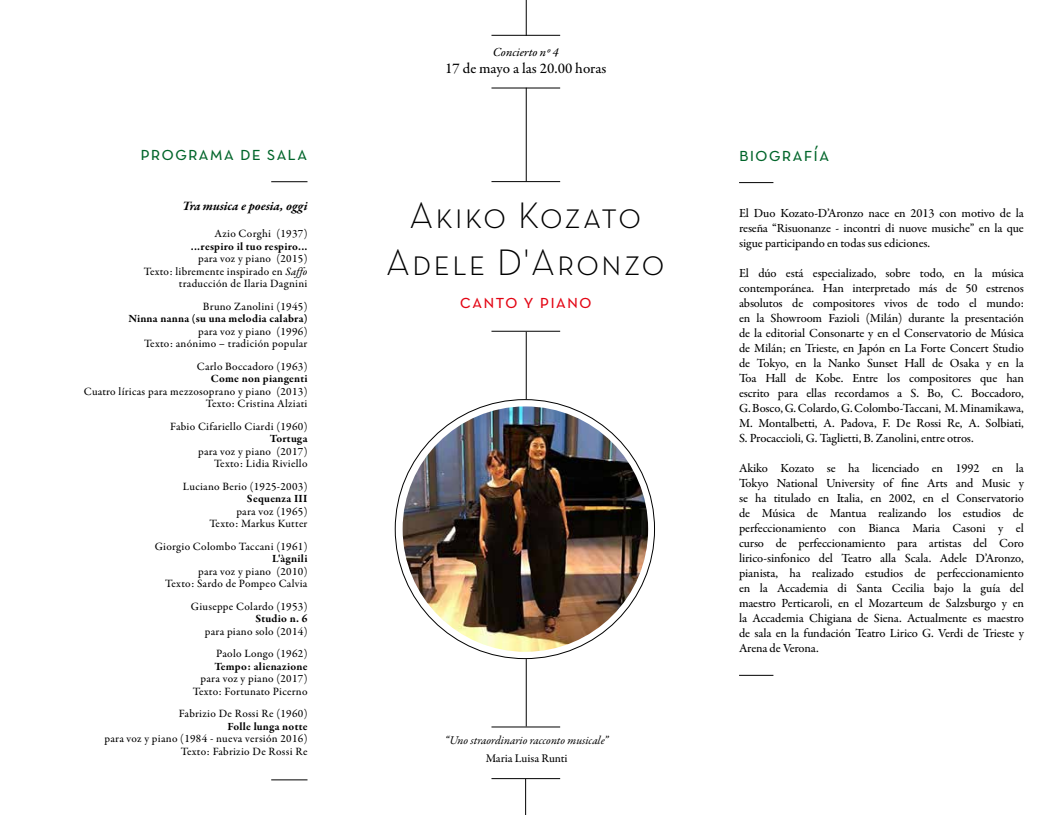
<style>
.page{position:relative;width:1053px;height:815px;background:#fff}
.page>*{position:absolute;margin:0;border:0;box-sizing:border-box;transform-origin:0 0}
.t1{font:37.5px/47.5px "Neutra Text TF Light SC Alt";letter-spacing:.05em;color:#000;text-align:center}
.t2{font:20px "Neutra Text TF Book SC Alt";letter-spacing:.05em;color:#00652a}
.t3{font:20px "Neutra Text TF Book SC Alt";letter-spacing:.05em;color:#e30413}
.t4{font:500 15px "Garamond Premr Pro";color:#000}
.t5{font:italic 700 13.12px "Garamond Premr Pro";letter-spacing:-.005em;color:#000}
.t6{font:500 12.5px/15px "Garamond Premr Pro";letter-spacing:-.01em;color:#000;text-align:justify}
.t7{font:12.5px "Garamond Premr Pro Med It";color:#000}
.t8{font:italic 11.88px "Garamond Premr Pro";letter-spacing:-.005em;color:#000}
.t9{font:500 11.88px "Garamond Premr Pro";letter-spacing:-.005em;color:#000}
.t10{font:500 11.25px/12.5px "Garamond Premr Pro";letter-spacing:.025em;color:#000;text-align:right}
.t11{font:700 11.25px "Garamond Premr Pro";letter-spacing:.02em;color:#000}
.s1{font-family:"Garamond Premr Pro Med It";font-weight:400}
</style>
<div class="page">
<img style="left:402px;top:406px;width:246px;height:246px;border-radius:123px">
<hr style="left:526px;top:88px;width:1px;height:93px;background:#000">
<hr style="left:526px;top:332px;width:1px;height:67px;background:#000">
<hr style="left:526px;top:659px;width:1px;height:67px;background:#000">
<hr style="left:526px;top:0;width:1px;height:36px;background:#000">
<hr style="left:525px;top:779px;width:1px;height:36px;background:#000">
<hr style="left:491px;top:181px;width:69px;height:1px;background:#000">
<hr style="left:739px;top:182px;width:34px;height:1px;background:#000">
<hr style="left:271px;top:181px;width:36px;height:1px;background:#000">
<hr style="left:491px;top:35px;width:69px;height:1px;background:#000">
<hr style="left:491px;top:331px;width:69px;height:1px;background:#000">
<hr style="left:491px;top:727px;width:69px;height:1px;background:#000">
<hr style="left:491px;top:778px;width:69px;height:1px;background:#000">
<hr style="left:739px;top:675px;width:34px;height:1px;background:#000">
<hr style="left:271px;top:780px;width:36px;height:1px;background:#000">
<hr style="left:491px;top:88px;width:69px;height:1px;background:#000">
<p class="t7" style="left:493px;top:44px;width:67px">Concierto nº 4</p>
<p class="t4" style="left:445px;top:59px;width:163px">17 de mayo a las 20.00 horas</p>
<h2 class="t2" style="left:140px;top:141px;width:168px">programa de sala</h2>
<h2 class="t2" style="left:739px;top:142px;width:92px">biografía</h2>
<p class="t5" style="left:182px;top:197px;width:127px">Tra musica e poesia, oggi</p>
<p class="t10" style="left:214px;top:228px;width:94px">Azio Corghi (1937)</p>
<p class="t11" style="left:191px;top:239px;width:118px">...respiro il tuo respiro...</p>
<p class="t10" style="left:144px;top:253px;width:165px">para voz y piano (2015)<br>Texto: libremente inspirado en <span class="s1">Saffo </span>traducción de Ilaria Dagnini</p>
<p class="t10" style="left:203px;top:300px;width:106px">Bruno Zanolini (1945)</p>
<p class="t11" style="left:128px;top:312px;width:180px">Ninna nanna (su una melodia calabra)</p>
<p class="t10" style="left:144px;top:325px;width:165px">para voz y piano (1996)<br>Texto: anónimo – tradición popular</p>
<p class="t10" style="left:197px;top:360px;width:112px">Carlo Boccadoro (1963)</p>
<p class="t11" style="left:211px;top:372px;width:98px">Come non piangenti</p>
<p class="t10" style="left:84px;top:385px;width:225px">Cuatro líricas para mezzosoprano y piano (2013)<br>Texto: Cristina Alziati</p>
<p class="t10" style="left:170px;top:420px;width:139px">Fabio Cifariello Ciardi (1960)</p>
<p class="t11" style="left:270px;top:432px;width:39px">Tortuga</p>
<p class="t10" style="left:198px;top:445px;width:111px">para voz y piano (2017)<br>Texto: Lidia Riviello</p>
<p class="t10" style="left:183px;top:480px;width:126px">Luciano Berio (1925-2003)</p>
<p class="t11" style="left:247px;top:492px;width:62px">Sequenza III</p>
<p class="t10" style="left:209px;top:505px;width:100px">para voz (1965)<br>Texto: Markus Kutter</p>
<p class="t10" style="left:155px;top:540px;width:154px">Giorgio Colombo Taccani (1961)</p>
<p class="t11" style="left:272px;top:552px;width:37px">L'àgnili</p>
<p class="t10" style="left:165px;top:565px;width:144px">para voz y piano (2010)<br>Texto: Sardo de Pompeo Calvia</p>
<p class="t10" style="left:191px;top:600px;width:118px">Giuseppe Colardo (1953)</p>
<p class="t11" style="left:255px;top:612px;width:53px">Studio n. 6</p>
<p class="t10" style="left:205px;top:620px;width:104px;line-height:22.5px">para piano solo (2014)<br>Paolo Longo (1962)</p>
<p class="t11" style="left:214px;top:659px;width:95px">Tempo: alienazione</p>
<p class="t10" style="left:193px;top:673px;width:116px">para voz y piano (2017)<br>Texto: Fortunato Picerno</p>
<p class="t10" style="left:179px;top:708px;width:130px">Fabrizio De Rossi Re (1960)</p>
<p class="t11" style="left:227px;top:719px;width:82px">Folle lunga notte</p>
<p class="t10" style="left:104px;top:733px;width:204px">para voz y piano (1984 - nueva versión 2016)<br>Texto: Fabrizio De Rossi Re</p>
<h1 class="t1" style="left:386px;top:191px;width:280px">Akiko Kozato<br>Adele D'Aronzo</h1>
<h2 class="t3" style="left:460px;top:289px;width:133px">canto y piano</h2>
<p class="t8" style="left:445px;top:733px;width:165px">“Uno straordinario racconto musicale”</p>
<p class="t9" style="left:485px;top:751px;width:83px">Maria Luisa Runti</p>
<p class="t6" style="left:739px;top:206px;width:286px">El Duo Kozato-D’Aronzo nace en 2013 con motivo de la reseña “Risuonanze - incontri di nuove musiche” en la que sigue participando en todas sus ediciones.</p>
<p class="t6" style="left:739px;top:266px;width:286px">El dúo está especializado, sobre todo, en la música contemporánea. Han interpretado más de 50 estrenos absolutos de compositores vivos de todo el mundo: en la Showroom Fazioli (Milán) durante la presentación de la editorial Consonarte y en el Conservatorio de Música de Milán; en Trieste, en Japón en La Forte Concert Studio de Tokyo, en la Nanko Sunset Hall de Osaka y en la Toa Hall de Kobe. Entre los compositores que han escrito para ellas recordamos a S. Bo, C. Boccadoro, G. Bosco, G. Colardo, G. Colombo-Taccani, M. Minamikawa, M. Montalbetti, A. Padova, F. De Rossi Re, A. Solbiati, S. Procaccioli, G. Taglietti, B. Zanolini, entre otros.</p>
<p class="t6" style="left:739px;top:461px;width:286px">Akiko Kozato se ha licenciado en 1992 en la Tokyo National University of fine Arts and Music y se ha titulado en Italia, en 2002, en el Conservatorio de Música de Mantua realizando los estudios de perfeccionamiento con Bianca Maria Casoni y el curso de perfeccionamiento para artistas del Coro lirico-sinfonico del Teatro alla Scala. Adele D’Aronzo, pianista, ha realizado estudios de perfeccionamiento en la Accademia di Santa Cecilia bajo la guía del maestro Perticaroli, en el Mozarteum de Salzsburgo y en la Accademia Chigiana de Siena. Actualmente es maestro de sala en la fundación Teatro Lirico G. Verdi de Trieste y Arena de Verona.</p>
</div>
